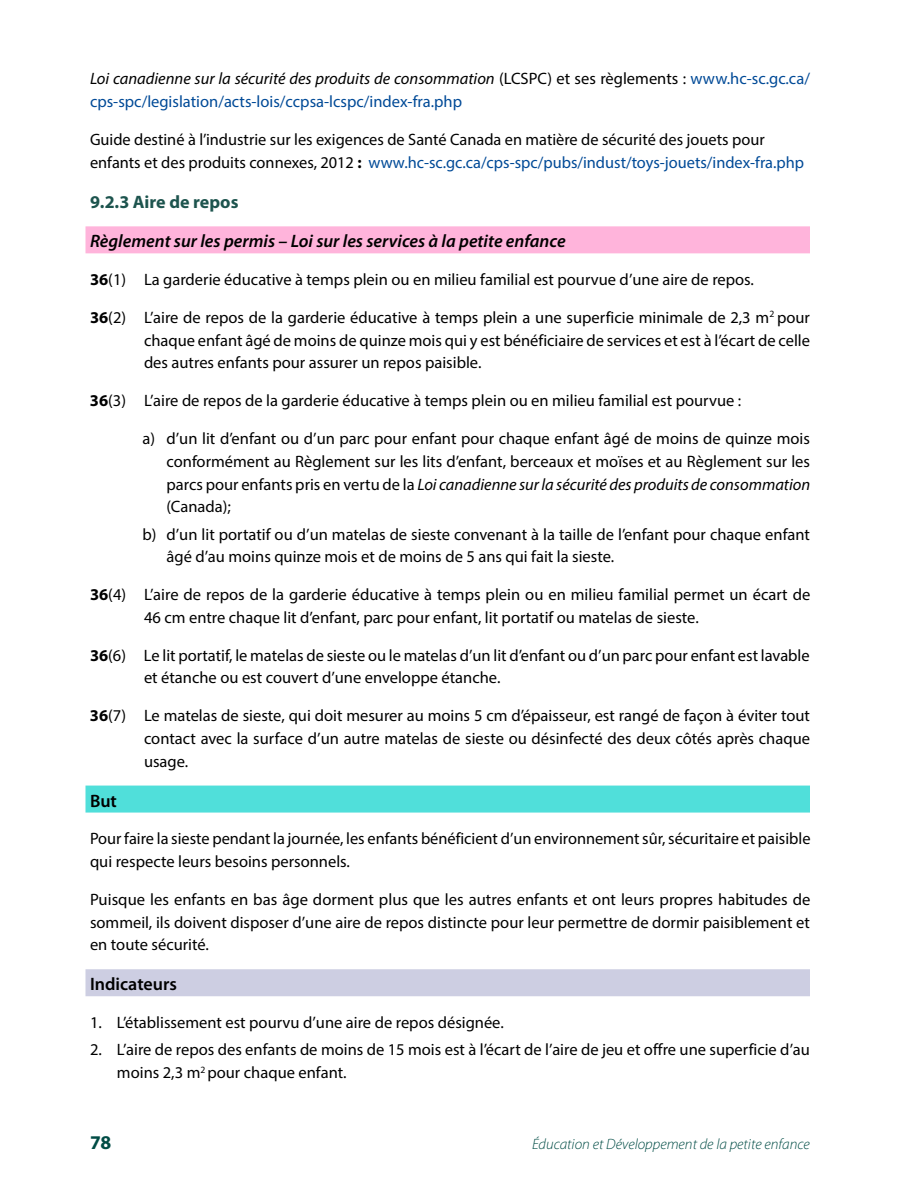
<style>
.page{position:relative;width:918px;height:1188px;background:#fff}
.page>*{position:absolute;margin:0;border:0;box-sizing:border-box;transform-origin:0 0}
.t1{font:700 19.5px "Myriad Pro";color:#004c45}
.t2{font:italic 600 18px "Myriad Pro";color:#000}
.t3{font:700 18px "Myriad Pro";color:#1d544e}
.t4{font:600 18px "Myriad Pro";color:#000}
.t5{font:16.5px/22.8px "Myriad Pro";color:#000}
.t6{font:16.5px/22.8px "Myriad Pro";color:#004a97}
.t7{font:italic 300 15px "Myriad Pro";color:#004c45}
.s1{font-style:italic;color:#000}
.s2{color:#000}
.s3{font-weight:700}
.s4{color:#004a97}
.s5{font-style:italic}
</style>
<div class="page">
<div style="left:86px;top:226px;width:724px;height:27px;background:#ffb4db"></div>
<div style="left:86px;top:786px;width:724px;height:27px;background:#50dfda"></div>
<div style="left:86px;top:969px;width:724px;height:27px;background:#cdcee2"></div>
<p class="t6" style="left:90px;top:67px;width:721px"><span class="s1">Loi canadienne sur la sécurité des produits de consommation</span> <span class="s2">(LCSPC) et ses règlements :</span> www.hc-sc.gc.ca/ cps-spc/legislation/acts-lois/ccpsa-lcspc/index-fra.php</p>
<p class="t5" style="left:90px;top:128px;width:716px">Guide destiné à l’industrie sur les exigences de Santé Canada en matière de sécurité des jouets pour enfants et des produits connexes, 2012 <span class="s3">:</span> <span class="s4">www.hc-sc.gc.ca/cps-spc/pubs/indust/toys-jouets/index-fra.php</span></p>
<p class="t3" style="left:90px;top:190px;width:150px">9.2.3 Aire de repos</p>
<p class="t2" style="left:90px;top:230px;width:477px">Règlement sur les permis – Loi sur les services à la petite enfance</p>
<p class="t5" style="left:90px;top:268px;width:666px"><span class="s3">36</span>(1) La garderie éducative à temps plein ou en milieu familial est pourvue d’une aire de repos.</p>
<p class="t5" style="left:144px;top:306px;width:668px;text-align:justify;text-indent:-54px"><span class="s3">36</span>(2) L’aire de repos de la garderie éducative à temps plein a une superficie minimale de 2,3 m<sup>2</sup> pour chaque enfant âgé de moins de quinze mois qui y est bénéficiaire de services et est à l’écart de celle des autres enfants pour assurer un repos paisible.</p>
<p class="t5" style="left:90px;top:389px;width:653px"><span class="s3">36</span>(3) L’aire de repos de la garderie éducative à temps plein ou en milieu familial est pourvue :</p>
<p class="t5" style="left:166px;top:427px;width:645px;text-align:justify;text-indent:-24px">a) d’un lit d’enfant ou d’un parc pour enfant pour chaque enfant âgé de moins de quinze mois conformément au Règlement sur les lits d’enfant, berceaux et moïses et au Règlement sur les parcs pour enfants pris en vertu de la <span class="s5">Loi canadienne sur la sécurité des produits de consommation </span>(Canada);</p>
<p class="t5" style="left:166px;top:522px;width:645px;text-indent:-24px">b) d’un lit portatif ou d’un matelas de sieste convenant à la taille de l’enfant pour chaque enfant âgé d’au moins quinze mois et de moins de 5 ans qui fait la sieste.</p>
<p class="t5" style="left:144px;top:583px;width:668px;text-indent:-54px"><span class="s3">36</span>(4) L’aire de repos de la garderie éducative à temps plein ou en milieu familial permet un écart de<br>46 cm entre chaque lit d’enfant, parc pour enfant, lit portatif ou matelas de sieste.</p>
<p class="t5" style="left:144px;top:643px;width:667px;text-indent:-54px"><span class="s3">36</span>(6) Le lit portatif, le matelas de sieste ou le matelas d’un lit d’enfant ou d’un parc pour enfant est lavable et étanche ou est couvert d’une enveloppe étanche.</p>
<p class="t5" style="left:144px;top:704px;width:668px;text-align:justify;text-indent:-54px"><span class="s3">36</span>(7) Le matelas de sieste, qui doit mesurer au moins 5 cm d’épaisseur, est rangé de façon à éviter tout contact avec la surface d’un autre matelas de sieste ou désinfecté des deux côtés après chaque usage.</p>
<p class="t4" style="left:90px;top:789px;width:28px">But</p>
<p class="t5" style="left:90px;top:827px;width:722px">Pour faire la sieste pendant la journée, les enfants bénéficient d’un environnement sûr, sécuritaire et paisible qui respecte leurs besoins personnels.</p>
<p class="t5" style="left:90px;top:888px;width:722px;text-align:justify">Puisque les enfants en bas âge dorment plus que les autres enfants et ont leurs propres habitudes de sommeil, ils doivent disposer d’une aire de repos distincte pour leur permettre de dormir paisiblement et en toute sécurité.</p>
<p class="t4" style="left:90px;top:973px;width:88px">Indicateurs</p>
<p class="t5" style="left:90px;top:1011px;width:415px">1. L’établissement est pourvu d’une aire de repos désignée.</p>
<p class="t5" style="left:117px;top:1038px;width:694px;text-indent:-27px">2. L’aire de repos des enfants de moins de 15 mois est à l’écart de l’aire de jeu et offre une superficie d’au moins 2,3 m<sup>2</sup> pour chaque enfant.</p>
<p class="t1" style="left:90px;top:1129px;width:23px">78</p>
<p class="t7" style="left:532px;top:1135px;width:279px">Éducation et Développement de la petite enfance</p>
</div>
